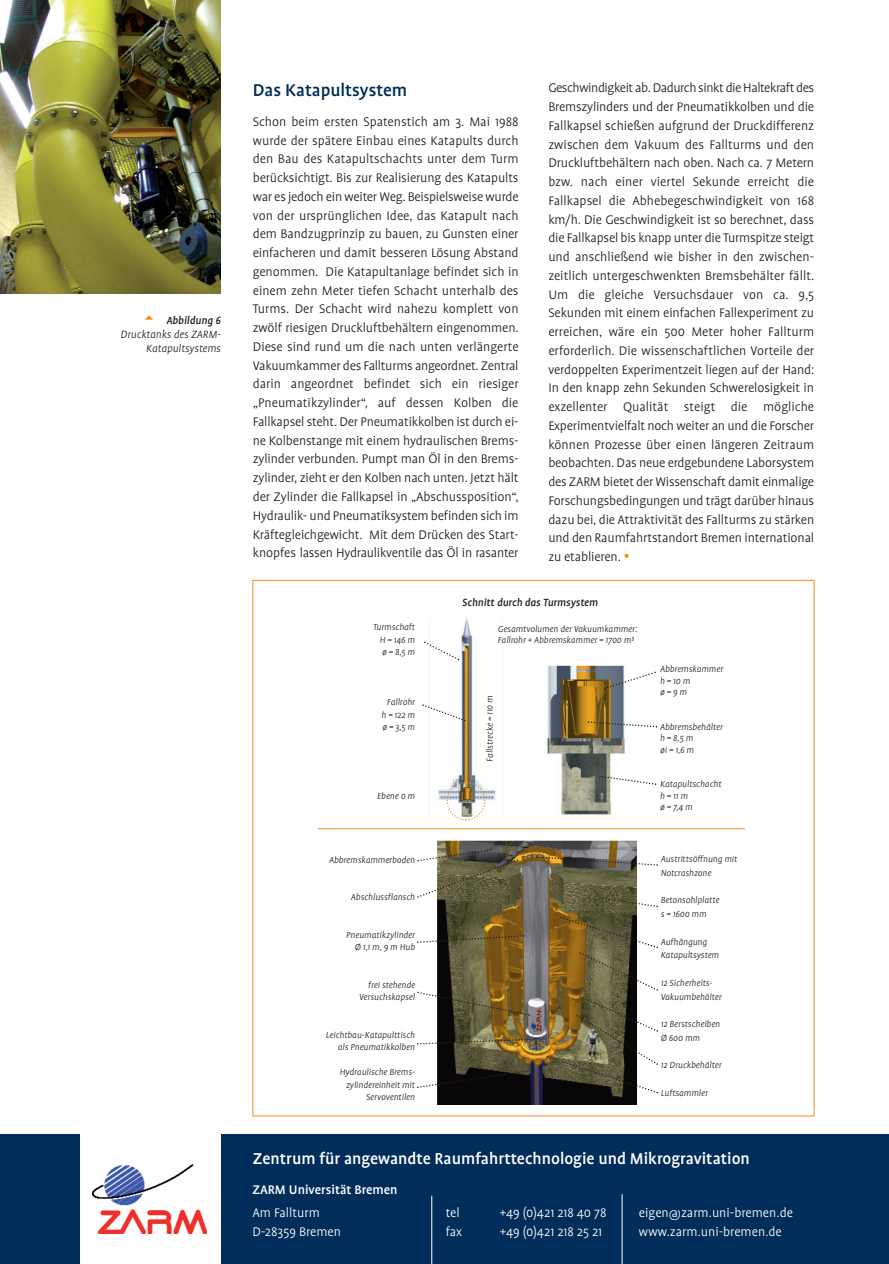
<style>
.page{position:relative;width:889px;height:1264px;background:#fff}
.page>*{position:absolute;margin:0;border:0;box-sizing:border-box;transform-origin:0 0}
.t1{font:500 19.5px "Profile";color:#002d5a}
.t2{font:500 18px "Profile";color:#fff}
.t3{font:300 14.25px/18.8px "Profile";letter-spacing:-.01em;color:#231f20;text-align:justify}
.t4{font:300 14.25px/18.8px "Profile";color:#fff}
.t5{font:500 14.25px "Profile";color:#fff}
.t6{font:italic 300 12px/13.8px "Profile";color:#231f20;text-align:right}
.t7{font:italic 500 12px "Profile";color:#231f20}
.t8{font:italic 500 11.85px "Profile";color:#231f20}
.t9{font:italic 300 10.05px/12.5px "Profile";color:#231f20}
</style>
<div class="page">
<div style="left:0;top:1134px;width:889px;height:130px;background:#002d5a"></div>
<div style="left:80px;top:1131px;width:141px;height:133px;background:#fff"></div>
<img style="left:93px;top:1164px;width:114px;height:69px">
<hr style="left:622px;top:1194px;width:1px;height:70px;background:#fff">
<hr style="left:431px;top:1195px;width:1px;height:69px;background:#fff">
<img style="left:0;top:0;width:220px;height:293px">
<img style="left:429px;top:617px;width:67px;height:204px">
<img style="left:547px;top:665px;width:79px;height:150px">
<img style="left:438px;top:840px;width:198px;height:264px">
<svg style="left:424px;top:640px;width:35px;height:21px"></svg>
<svg style="left:422px;top:703px;width:44px;height:19px"></svg>
<svg style="left:604px;top:670px;width:52px;height:20px"></svg>
<svg style="left:588px;top:720px;width:70px;height:8px"></svg>
<svg style="left:601px;top:775px;width:56px;height:11px"></svg>
<svg style="left:417px;top:848px;width:101px;height:51px"></svg>
<svg style="left:536px;top:855px;width:122px;height:11px"></svg>
<svg style="left:598px;top:896px;width:60px;height:11px"></svg>
<svg style="left:546px;top:915px;width:112px;height:178px"></svg>
<svg style="left:417px;top:934px;width:107px;height:9px"></svg>
<svg style="left:417px;top:990px;width:113px;height:26px"></svg>
<svg style="left:417px;top:1037px;width:118px;height:8px"></svg>
<svg style="left:417px;top:1068px;width:117px;height:21px"></svg>
<hr style="left:318px;top:828px;width:427px;height:1px;background:#f68e1e">
<svg style="left:446px;top:781px;width:40px;height:40px"></svg>
<p class="t7" style="left:166px;top:316px;width:56px">Abbildung 6</p>
<p class="t6" style="left:121px;top:328px;width:102px">Drucktanks des ZARM-<br>Katapultsystems</p>
<h1 class="t1" style="left:253px;top:83px;width:156px">Das Katapultsystem</h1>
<p class="t3" style="left:253px;top:113px;width:267px">Schon beim ersten Spatenstich am 3. Mai 1988 wurde der spätere Einbau eines Katapults durch den Bau des Katapultschachts unter dem Turm berücksichtigt. Bis zur Realisierung des Katapults war es jedoch ein weiter Weg. Beispielsweise wurde von der ursprünglichen Idee, das Katapult nach dem Bandzugprinzip zu bauen, zu Gunsten einer einfacheren und damit besseren Lösung Abstand genommen. Die Katapultanlage befindet sich in einem zehn Meter tiefen Schacht unterhalb des Turms. Der Schacht wird nahezu komplett von zwölf riesigen Druckluftbehältern eingenommen.<br>Diese sind rund um die nach unten verlängerte Vakuumkammer des Fallturms angeordnet. Zentral darin angeordnet befindet sich ein riesiger „Pneumatikzylinder“, auf dessen Kolben die Fallkapsel steht. Der Pneumatikkolben ist durch ei&shy;ne Kolbenstange mit einem hydraulischen Brems&shy;zylinder verbunden. Pumpt man Öl in den Brems&shy;zylinder, zieht er den Kolben nach unten. Jetzt hält der Zylinder die Fallkapsel in „Abschussposition“, Hydraulik- und Pneumatiksystem befinden sich im Kräftegleichgewicht. Mit dem Drücken des Start&shy;knopfes lassen Hydraulikventile das Öl in rasanter</p>
<p class="t3" style="left:548px;top:80px;width:267px">Geschwindigkeit ab. Dadurch sinkt die Haltekraft des Bremszylinders und der Pneumatikkolben und die Fallkapsel schießen aufgrund der Druckdifferenz zwischen dem Vakuum des Fallturms und den Druckluftbehältern nach oben. Nach ca. 7 Metern bzw. nach einer viertel Sekunde erreicht die Fallkapsel die Abhebegeschwindigkeit von 168 km/h. Die Geschwindigkeit ist so berechnet, dass die Fallkapsel bis knapp unter die Turmspitze steigt und anschließend wie bisher in den zwischen&shy;zeitlich untergeschwenkten Bremsbehälter fällt.<br>Um die gleiche Versuchsdauer von ca. 9,5<br>Sekunden mit einem einfachen Fallexperiment zu erreichen, wäre ein 500 Meter hoher Fallturm erforderlich. Die wissenschaftlichen Vorteile der verdoppelten Experimentzeit liegen auf der Hand:<br>In den knapp zehn Sekunden Schwerelosigkeit in exzellenter Qualität steigt die mögliche Experimentvielfalt noch weiter an und die Forscher können Prozesse über einen längeren Zeitraum beobachten. Das neue erdgebundene Laborsystem des ZARM bietet der Wissenschaft damit einmalige Forschungsbedingungen und trägt darüber hinaus dazu bei, die Attraktivität des Fallturms zu stärken und den Raumfahrtstandort Bremen international zu etablieren.</p>
<p class="t9" style="left:380px;top:621px;width:37px;text-align:justify;text-indent:-7px">Turmschaft H = 146 m ø = 8,5 m</p>
<p class="t9" style="left:381px;top:696px;width:35px;text-align:center">Fallrohr h = 122 m ø = 3,5 m</p>
<p class="t9" style="left:377px;top:790px;width:39px">Ebene 0 m</p>
<p class="t9" style="left:329px;top:854px;width:87px">Abbremskammerboden</p>
<p class="t9" style="left:351px;top:892px;width:66px">Abschlussflansch</p>
<p class="t9" style="left:346px;top:929px;width:70px;text-align:right">Pneumatikzylinder<br>Ø 1,1 m, 9 m Hub</p>
<p class="t9" style="left:359px;top:979px;width:57px;text-align:right">frei stehende<br>Versuchskapsel</p>
<p class="t9" style="left:326px;top:1029px;width:91px;text-align:right">Leichtbau-Katapulttisch als Pneumatikkolben</p>
<p class="t9" style="left:340px;top:1066px;width:77px;text-align:right">Hydraulische Brems&shy;zylindereinheit mit<br>Servoventilen</p>
<p class="t8" style="left:462px;top:598px;width:137px">Schnitt durch das Turmsystem</p>
<p class="t9" style="left:498px;top:624px;width:141px;line-height:11.6px">Gesamtvolumen der Vakuumkammer:<br>Fallrohr + Abbremskammer = 1700 m³</p>
<p class="t9" style="left:484px;top:761px;width:68px;rotate:-90deg">Fallstrecke = 110 m</p>
<p class="t9" style="left:660px;top:664px;width:65px;line-height:11.6px">Abbremskammer h = 10 m<br>ø = 9 m</p>
<p class="t9" style="left:660px;top:721px;width:64px;line-height:11.6px">Abbremsbehälter h = 8,5 m<br>øi = 1,6 m</p>
<p class="t9" style="left:660px;top:779px;width:63px;line-height:11.6px">Katapultschacht h = 11 m<br>ø = 7,4 m</p>
<p class="t9" style="left:661px;top:853px;width:78px;line-height:13.8px">Austrittsöffnung mit<br>Notcrashzone</p>
<p class="t9" style="left:661px;top:894px;width:60px;line-height:13.8px">Betonsohlplatte s = 1600 mm</p>
<p class="t9" style="left:661px;top:935px;width:60px;line-height:13.8px">Aufhängung<br>Katapultsystem</p>
<p class="t9" style="left:661px;top:976px;width:62px;line-height:13.8px">12 Sicherheits-<br>Vakuumbehälter</p>
<p class="t9" style="left:661px;top:1017px;width:61px;line-height:13.8px">12 Berstscheiben<br>Ø 600 mm</p>
<p class="t9" style="left:661px;top:1059px;width:62px">12 Druckbehälter</p>
<p class="t9" style="left:661px;top:1087px;width:49px">Luftsammler</p>
<p class="t2" style="left:253px;top:1152px;width:499px">Zentrum für angewandte Raumfahrttechnologie und Mikrogravitation</p>
<p class="t5" style="left:252px;top:1184px;width:147px">ZARM Universität Bremen</p>
<p class="t4" style="left:252px;top:1204px;width:90px">Am Fallturm<br>D-28359 Bremen</p>
<p class="t4" style="left:446px;top:1204px;width:16px">tel</p>
<p class="t4" style="left:500px;top:1204px;width:108px">+49 (0)421 218 40 78</p>
<p class="t4" style="left:639px;top:1204px;width:155px">eigen@zarm.uni-bremen.de www.zarm.uni-bremen.de</p>
<p class="t4" style="left:446px;top:1223px;width:18px">fax</p>
<p class="t4" style="left:500px;top:1223px;width:104px">+49 (0)421 218 25 21</p>
</div>
